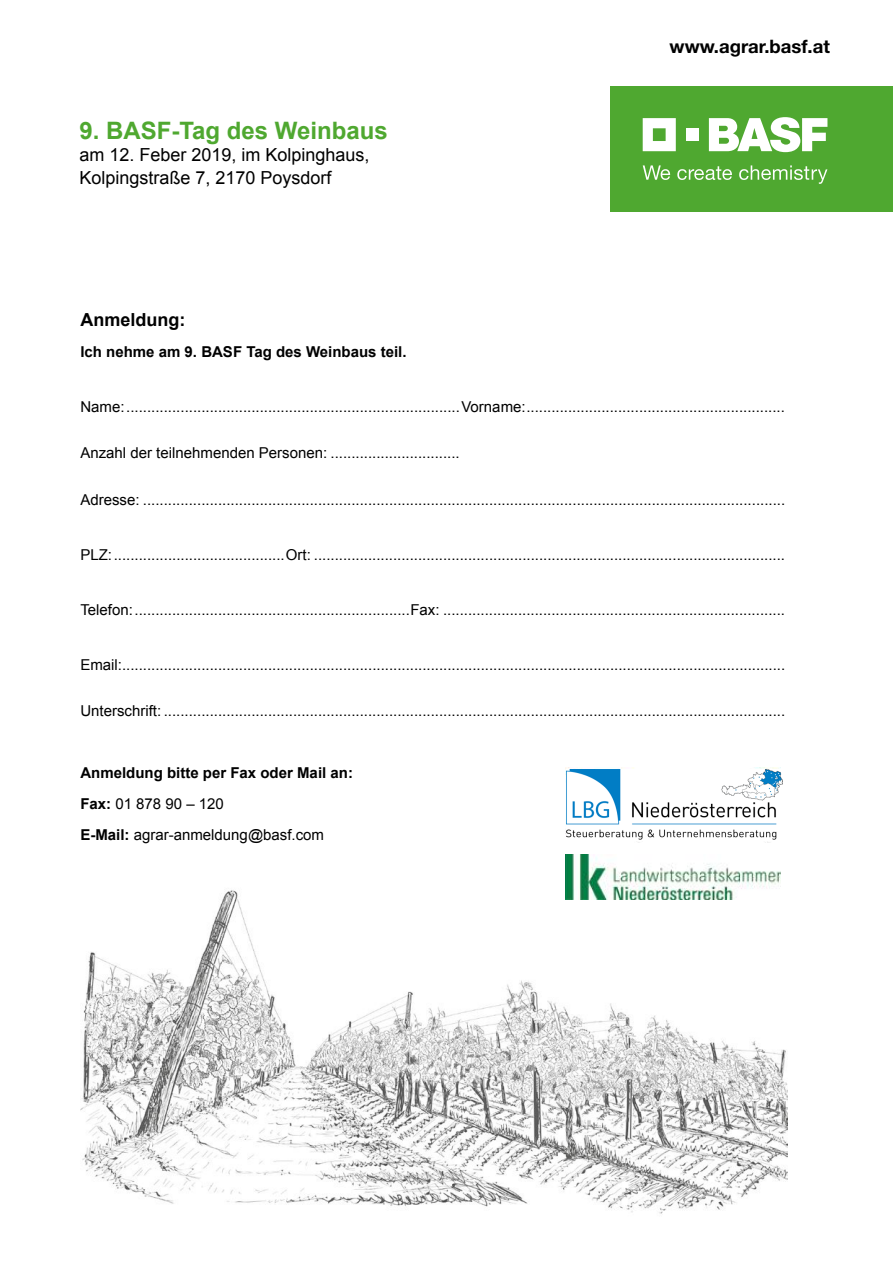
<style>
.page{position:relative;width:893px;height:1263px;background:#fff}
.page>*{position:absolute;margin:0;border:0;box-sizing:border-box;transform-origin:0 0}
.t1{font:700 24px "Arial";color:#4fa830}
.t2{font:700 18.6px "Helvetica Neue LT Std";color:#000}
.t3{font:18px/22.5px "Arial";color:#000}
.t4{font:700 18px "Arial";color:#000}
.t5{font:15px "Arial";color:#000}
.t6{font:700 15px/31px "Arial";color:#000}
.s1{font-weight:400}
</style>
<div class="page">
<img style="left:80px;top:831px;width:707px;height:383px">
<img style="left:566px;top:855px;width:215px;height:44px">
<div style="left:611px;top:86px;width:282px;height:125px;background:#4fa830"></div>
<svg style="left:643px;top:118px;width:33px;height:33px"></svg>
<div style="left:686px;top:128px;width:13px;height:13px;background:#fff"></div>
<svg style="left:709px;top:117px;width:118px;height:35px"></svg>
<svg style="left:643px;top:165px;width:27px;height:15px"></svg>
<svg style="left:677px;top:166px;width:55px;height:14px"></svg>
<svg style="left:739px;top:165px;width:88px;height:19px"></svg>
<img style="left:566px;top:768px;width:215px;height:74px">
<img style="left:567px;top:770px;width:215px;height:70px">
<p class="t1" style="left:79px;top:115px;width:310px">9. BASF-Tag des Weinbaus</p>
<p class="t3" style="left:79px;top:144px;width:292px">am 12. Feber 2019, im Kolpinghaus,<br>Kolpingstraße 7, 2170 Poysdorf</p>
<p class="t4" style="left:80px;top:308px;width:106px">Anmeldung:</p>
<p class="t6" style="left:80px;top:336px;width:328px">Ich nehme am 9. BASF Tag des Weinbaus teil.</p>
<p class="t2" style="left:670px;top:35px;width:162px">www.agrar.basf.at</p>
<p class="t5" style="left:80px;top:397px;width:706px">Name:................................................................................Vorname:..............................................................</p>
<p class="t5" style="left:80px;top:443px;width:381px">Anzahl der teilnehmenden Personen: ...............................</p>
<p class="t5" style="left:80px;top:490px;width:706px">Adresse: ..........................................................................................................................................................</p>
<p class="t5" style="left:80px;top:545px;width:706px">PLZ:.........................................Ort: .................................................................................................................</p>
<p class="t5" style="left:80px;top:600px;width:706px">Telefon:..................................................................Fax: ..................................................................................</p>
<p class="t5" style="left:80px;top:655px;width:706px">Email:...............................................................................................................................................................</p>
<p class="t5" style="left:80px;top:701px;width:706px">Unterschrift: .....................................................................................................................................................</p>
<p class="t6" style="left:80px;top:758px;width:274px">Anmeldung bitte per Fax oder Mail an:<br>Fax: <span class="s1">01 878 90 – 120<br></span>E-Mail: <span class="s1">agrar-anmeldung@basf.com</span></p>
</div>
